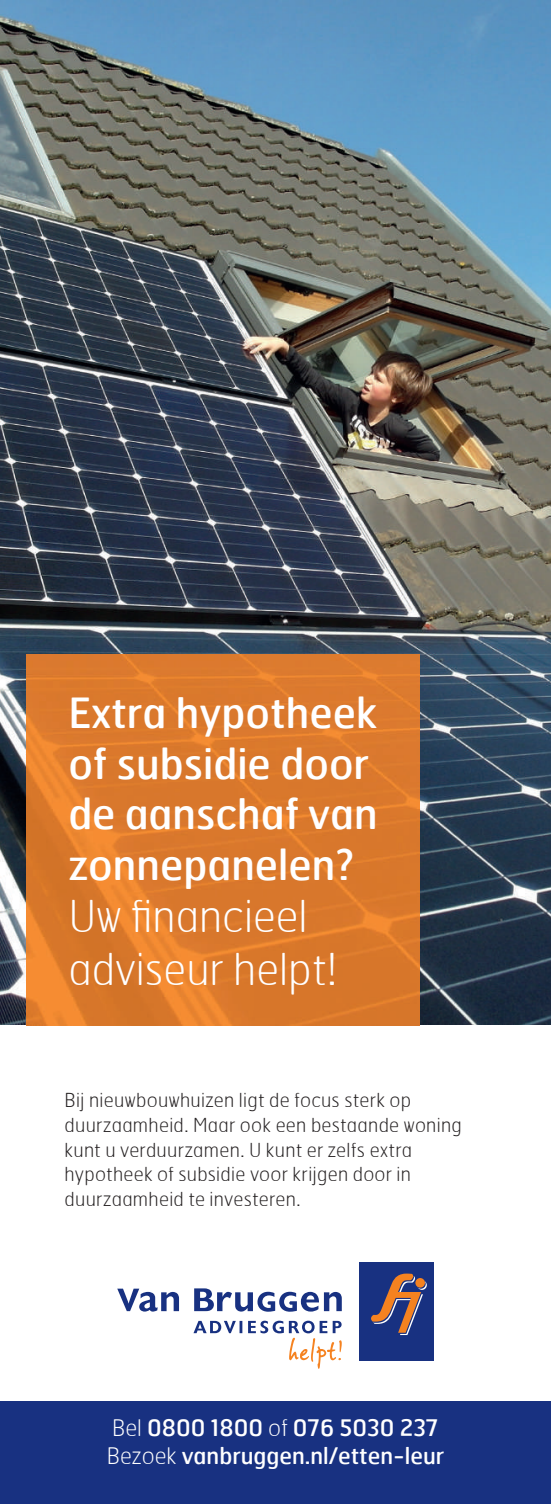
<style>
.page{position:relative;width:551px;height:1504px;background:#fff}
.page>*{position:absolute;margin:0;border:0;box-sizing:border-box;transform-origin:0 0}
.t1{font:100 43.75px/52.5px "Hermes";color:#fff}
.t2{font:42px/50.4px "Hermes";color:#fff}
.t3{font:22.75px/27.3px "Hermes";color:#fff}
.t4{font:100 19.25px/24.8px "Hermes";letter-spacing:.015em;color:#231f20}
.s1{font-weight:100}
</style>
<div class="page">
<img style="left:0;top:0;width:551px;height:1024px">
<img style="left:27px;top:654px;width:392px;height:370px">
<div style="left:0;top:1400px;width:551px;height:103px;background:#183181"></div>
<div style="left:359px;top:1261px;width:74px;height:98px;background:#183181"></div>
<svg style="left:417px;top:1280px;width:10px;height:9px"></svg>
<div style="left:416px;top:1278px;width:9px;height:10px;background:#4b436a;border-radius:50%"></div>
<svg style="left:371px;top:1273px;width:52px;height:61px"></svg>
<svg style="left:415px;top:1277px;width:10px;height:10px"></svg>
<svg style="left:194px;top:1320px;width:48px;height:12px"></svg>
<svg style="left:117px;top:1288px;width:62px;height:23px"></svg>
<svg style="left:194px;top:1288px;width:148px;height:23px"></svg>
<svg style="left:248px;top:1320px;width:94px;height:48px"></svg>
<h2 class="t2" style="left:68px;top:686px;width:311px">Extra hypotheek of subsidie door de aanschaf van zonnepanelen?</h2>
<h1 class="t1" style="left:68px;top:888px;width:270px">Uw financieel adviseur helpt!</h1>
<p class="t4" style="left:64px;top:1086px;width:399px">Bij nieuwbouwhuizen ligt de focus sterk op duurzaamheid. Maar ook een bestaande woning kunt u verduurzamen. U kunt er zelfs extra hypotheek of subsidie voor krijgen door in duurzaamheid te investeren.</p>
<p class="t3" style="left:107px;top:1413px;width:339px"><span class="s1">Bel</span> 0800 1800 <span class="s1">of</span> 076 5030 237<br><span class="s1">Bezoek</span> vanbruggen.nl/etten-leur</p>
</div>
